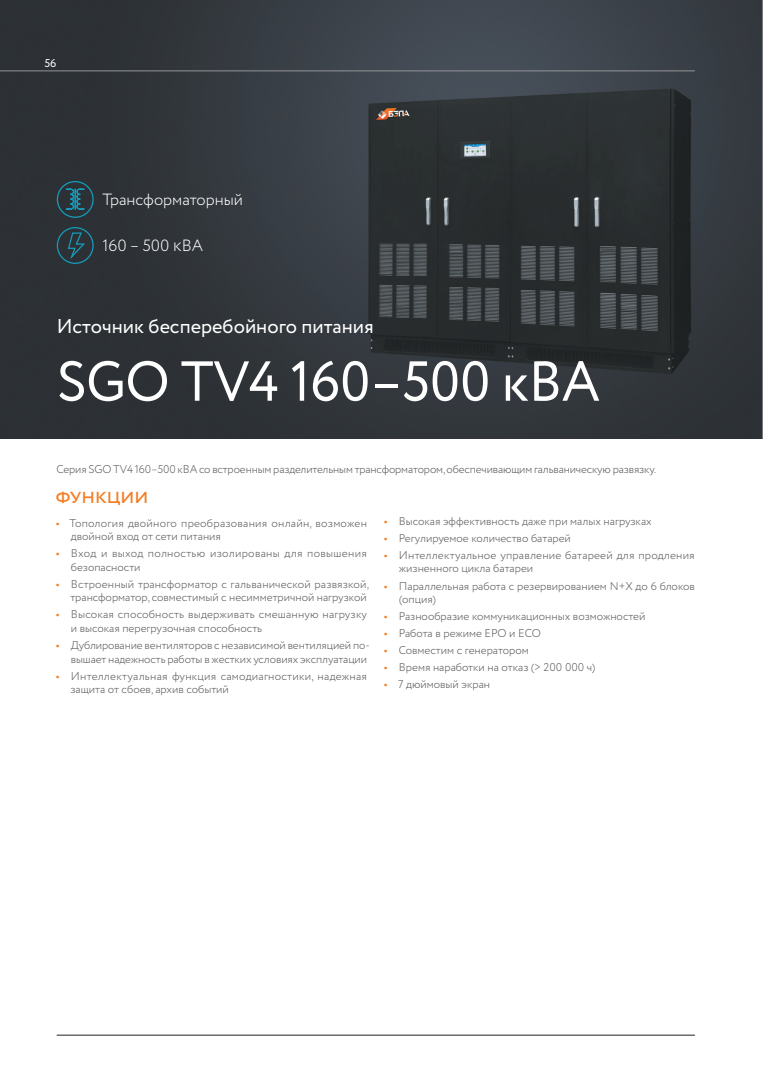
<style>
.page{position:relative;width:780px;height:1088px;background:#fff}
.page>*{position:absolute;margin:0;border:0;box-sizing:border-box;transform-origin:0 0}
.t1{font:56.25px "Circe";letter-spacing:-.01em;color:#fff}
.Header2{font:21.25px "Circe";color:#f47d23}
.t2{font:20px "Circe";color:#fff}
.text10-B{font:300 16.25px "Circe";color:#fff}
.Text_ex{font:300 11.25px/13.5px "Circe";color:#57585a}
.Text_ex-2{font:300 11.25px/13.5px "Circe";letter-spacing:.02em;color:#57585a}
.Text_ex-3{font:300 11.25px/13.5px "Circe";letter-spacing:.025em;color:#57585a}
.page{font:11.25px "Circe";color:#fff}
.s1{font-weight:700;color:#f47d23}
</style>
<div class="page">
<hr style="left:57px;top:1035px;width:637px;height:1px;background:#231f20">
<img style="left:0;top:0;width:761px;height:438px">
<hr style="left:0;top:71px;width:694px;height:1px;background:#939598">
<svg style="left:67px;top:232px;width:19px;height:30px"></svg>
<div style="left:57px;top:227px;width:37px;height:37px;border:1px solid #149cbb;border-radius:50%"></div>
<svg style="left:57px;top:182px;width:36px;height:35px"></svg>
<div style="left:57px;top:181px;width:37px;height:37px;border:1px solid #149cbb;border-radius:50%"></div>
<p class="page" style="left:44px;top:55px;width:14px">56</p>
<p class="text10-B" style="left:102px;top:189px;width:142px">Трансформаторный</p>
<p class="text10-B" style="left:102px;top:235px;width:102px">160 – 500 кВА</p>
<p class="t2" style="left:57px;top:313px;width:318px">Источник бесперебойного питания</p>
<h1 class="t1" style="left:57px;top:344px;width:545px">SGO TV4 160–500 кВА</h1>
<p class="Text_ex" style="left:57px;top:463px;width:601px">Серия SGO TV4 160–500 кВА со встроенным разделительным трансформатором, обеспечивающим гальваническую развязку.</p>
<p class="Header2" style="left:56px;top:481px;width:94px">функции</p>
<p class="Text_ex-2" style="left:71px;top:516px;width:298px;text-indent:-15px"><span class="s1">•</span> Топология двойного преобразования онлайн, возможен двойной вход от сети питания</p>
<p class="Text_ex-3" style="left:71px;top:547px;width:297px;text-indent:-15px"><span class="s1">•</span> Вход и выход полностью изолированы для повышения безопасности</p>
<p class="Text_ex" style="left:56px;top:578px;width:314px;text-align:right"><span class="s1">•</span> Встроенный трансформатор с гальванической развязкой, трансформатор, совместимый с несимметричной нагрузкой</p>
<p class="Text_ex" style="left:71px;top:608px;width:298px;text-indent:-15px"><span class="s1">•</span> Высокая способность выдерживать смешанную нагрузку и высокая перегрузочная способность</p>
<p class="Text_ex" style="left:56px;top:639px;width:315px;text-align:right"><span class="s1">•</span> Дублирование вентиляторов с независимой вентиляцией по&shy;вышает надежность работы в жестких условиях эксплуатации</p>
<p class="Text_ex-2" style="left:70px;top:669px;width:298px;text-indent:-14px"><span class="s1">•</span> Интеллектуальная функция самодиагностики, надежная защита от сбоев, архив событий</p>
<p class="Text_ex" style="left:384px;top:514px;width:269px"><span class="s1">•</span> Высокая эффективность даже при малых нагрузках</p>
<p class="Text_ex" style="left:384px;top:532px;width:188px"><span class="s1">•</span> Регулируемое количество батарей</p>
<p class="Text_ex" style="left:399px;top:549px;width:297px;text-indent:-15px"><span class="s1">•</span> Интеллектуальное управление батареей для продления жизненного цикла батареи</p>
<p class="Text_ex" style="left:399px;top:579px;width:297px;text-indent:-15px"><span class="s1">•</span> Параллельная работа с резервированием N+X до 6 блоков (опция)</p>
<p class="Text_ex" style="left:384px;top:610px;width:263px"><span class="s1">•</span> Разнообразие коммуникационных возможностей</p>
<p class="Text_ex" style="left:384px;top:627px;width:158px"><span class="s1">•</span> Работа в режиме EPO и ECO</p>
<p class="Text_ex" style="left:384px;top:644px;width:146px"><span class="s1">•</span> Совместим с генератором</p>
<p class="Text_ex" style="left:384px;top:661px;width:213px"><span class="s1">•</span> Время наработки на отказ (&gt; 200 000 ч)</p>
<p class="Text_ex" style="left:384px;top:678px;width:108px"><span class="s1">•</span> 7 дюймовый экран</p>
</div>
